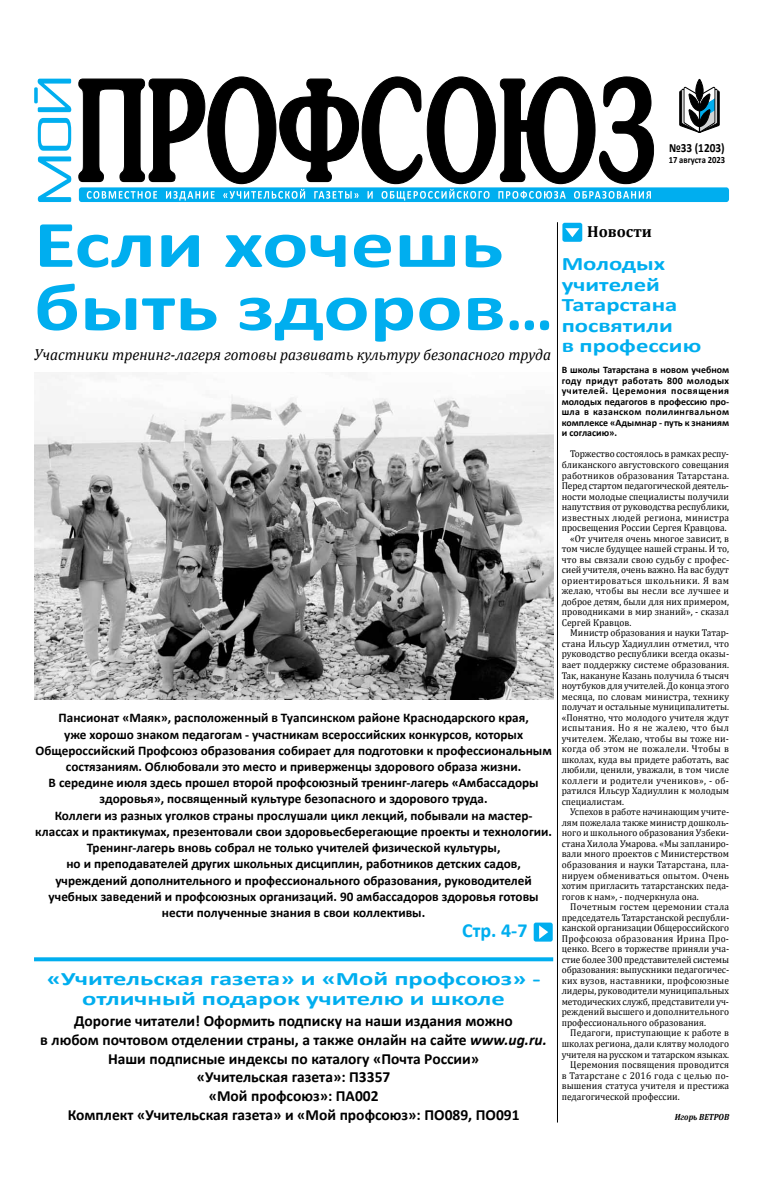
<style>
.page{position:relative;width:766px;height:1191px;background:#fff}
.page>*{position:absolute;margin:0;border:0;box-sizing:border-box;transform-origin:0 0}
.t1{font:700 67px/63px "Calibri";color:#00aeef;scale:1.29 1}
.t2{font:700 20px "Calibri";color:#00aeef}
.t3{font:700 19px/20px "Calibri";color:#00aeef;text-align:center;scale:1.4 1}
.t4{font:700 19px/20.5px "Calibri";color:#00aeef;scale:1.3 1}
.t5{font:italic 16px "Cambria";color:#000;scale:.95 1}
.t6{font:700 16px "Cambria";color:#000}
.t7{font:700 15.5px/18.6px "Calibri";color:#000;text-align:center}
.t8{font:700 13.2px/16.2px "Calibri";color:#000;text-align:center}
.t9{font:700 12.5px "Calibri";color:#000;scale:.9 1}
.t10{font:9.9px "Cambria";color:#000;scale:.95 1}
.t11{font:700 9.9px/10.5px "Calibri";color:#000;text-align:justify}
.t12{font:9.9px "Cambria";letter-spacing:.02em;color:#000;scale:.95 1}
.t13{font:9.9px "Cambria";letter-spacing:.025em;color:#000;scale:.95 1}
.t14{font:9.9px "Cambria";letter-spacing:.03em;color:#000;scale:.95 1}
.t15{font:9.9px "Cambria";letter-spacing:.035em;color:#000;scale:.95 1}
.t16{font:9.9px "Cambria";letter-spacing:.04em;color:#000;scale:.95 1}
.t17{font:9.9px "Cambria";letter-spacing:.045em;color:#000;scale:.95 1}
.t18{font:700 9.5px "Calibri";color:#000;scale:.9 1}
.t19{font:italic 700 9px "Cambria";color:#000;scale:.9 1}
.s1{font-style:italic}
</style>
<div class="page">
<svg style="left:79px;top:77px;width:574px;height:107px"></svg>
<div style="left:79px;top:187px;width:649px;height:15px;background:#00aeef;border-radius:3px"></div>
<svg style="left:87px;top:189px;width:402px;height:12px"></svg>
<svg style="left:498px;top:191px;width:152px;height:8px"></svg>
<svg style="left:679px;top:78px;width:40px;height:55px"></svg>
<svg style="left:34px;top:79px;width:37px;height:123px"></svg>
<div style="left:562px;top:223px;width:20px;height:19px;background:#00aeef;border-radius:2px"></div>
<svg style="left:565px;top:228px;width:14px;height:9px"></svg>
<hr style="left:557px;top:222px;width:1px;height:900px;background:#000">
<img style="left:34px;top:372px;width:519px;height:327px">
<svg style="left:34px;top:957px;width:519px;height:4px;fill:#00aeef"></svg>
<div style="left:533px;top:922px;width:19px;height:19px;background:#00aeef;border-radius:2px"></div>
<svg style="left:539px;top:925px;width:9px;height:14px"></svg>
<p class="t9" style="left:669px;top:139px;width:63px">№33 (1203)</p>
<p class="t18" style="left:668px;top:154px;width:64px">17 августа 2023</p>
<h1 class="t1" style="left:34px;top:211px;width:404px">Если хочешь быть здоров…</h1>
<h3 class="t5" style="left:34px;top:343px;width:545px">Участники тренинг-лагеря готовы развивать культуру безопасного труда</h3>
<p class="t8" style="left:35px;top:709px;width:518px">Пансионат «Маяк», расположенный в Туапсинском районе Краснодарского края,<br>уже хорошо знаком педагогам - участникам всероссийских конкурсов, которых Общероссийский Профсоюз образования собирает для подготовки к профессиональным состязаниям. Облюбовали это место и приверженцы здорового образа жизни.<br>В середине июля здесь прошел второй профсоюзный тренинг-лагерь «Амбассадоры здоровья», посвященный культуре безопасного и здорового труда.<br>Коллеги из разных уголков страны прослушали цикл лекций, побывали на мастер&shy;классах и практикумах, презентовали свои здоровьесберегающие проекты и технологии.<br>Тренинг-лагерь вновь собрал не только учителей физической культуры,<br>но и преподавателей других школьных дисциплин, работников детских садов, учреждений дополнительного и профессионального образования, руководителей учебных заведений и профсоюзных организаций. 90 амбассадоров здоровья готовы нести полученные знания в свои коллективы.</p>
<h2 class="t2" style="left:462px;top:916px;width:67px">Стр. 4-7</h2>
<h3 class="t3" style="left:47px;top:968px;width:354px">«Учительская газета» и «Мой профсоюз» - отличный подарок учителю и школе</h3>
<p class="t7" style="left:40px;top:1011px;width:508px">Дорогие читатели! Оформить подписку на наши издания можно<br>в любом почтовом отделении страны, а также онлайн на сайте <span class="s1">www.ug.ru.<br></span>Наши подписные индексы по каталогу «Почта России»<br>«Учительская газета»: П3357<br>«Мой профсоюз»: ПА002<br>Комплект «Учительская газета» и «Мой профсоюз»: ПО089, ПО091</p>
<h3 class="t6" style="left:587px;top:220px;width:66px">Новости</h3>
<h3 class="t4" style="left:561px;top:253px;width:109px">Молодых учителей<br>Татарстана посвятили<br>в профессию</h3>
<p class="t11" style="left:561px;top:364px;width:169px">В школы Татарстана в новом учебном году придут работать 800 молодых учителей. Церемония посвящения молодых педагогов в профессию про&shy;шла в казанском полилингвальном комплексе «Адымнар - путь к знаниям и согласию».</p>
<p class="t10" style="left:570px;top:448px;width:169px">Торжество состоялось в рамках респу-</p>
<p class="t10" style="left:561px;top:459px;width:177px">бликанского августовского совещания</p>
<p class="t13" style="left:561px;top:469px;width:178px">работников образования Татарстана.</p>
<p class="t10" style="left:561px;top:480px;width:178px">Перед стартом педагогической деятель-</p>
<p class="t10" style="left:561px;top:490px;width:178px">ности молодые специалисты получили</p>
<p class="t10" style="left:561px;top:501px;width:178px">напутствия от руководства республики,</p>
<p class="t14" style="left:561px;top:511px;width:178px">известных людей региона, министра</p>
<p class="t10" style="left:561px;top:522px;width:175px">просвещения России Сергея Кравцова.</p>
<p class="t10" style="left:570px;top:532px;width:169px">«От учителя очень многое зависит, в</p>
<p class="t10" style="left:561px;top:543px;width:178px">том числе будущее нашей страны. И то,</p>
<p class="t10" style="left:561px;top:553px;width:178px">что вы связали свою судьбу с профес-</p>
<p class="t10" style="left:561px;top:564px;width:178px">сией учителя, очень важно. На вас будут</p>
<p class="t16" style="left:561px;top:574px;width:178px">ориентироваться школьники. Я вам</p>
<p class="t13" style="left:561px;top:585px;width:178px">желаю, чтобы вы несли все лучшее и</p>
<p class="t10" style="left:561px;top:595px;width:178px">доброе детям, были для них примером,</p>
<p class="t10" style="left:561px;top:606px;width:178px">проводниками в мир знаний», - сказал</p>
<p class="t10" style="left:561px;top:616px;width:75px">Сергей Кравцов.</p>
<p class="t10" style="left:570px;top:627px;width:169px">Министр образования и науки Татар-</p>
<p class="t10" style="left:561px;top:637px;width:177px">стана Ильсур Хадиуллин отметил, что</p>
<p class="t10" style="left:561px;top:648px;width:178px">руководство республики всегда оказы-</p>
<p class="t10" style="left:561px;top:659px;width:178px">вает поддержку системе образования.</p>
<p class="t10" style="left:561px;top:669px;width:178px">Так, накануне Казань получила 6 тысяч</p>
<p class="t10" style="left:561px;top:680px;width:177px">ноутбуков для учителей. До конца этого</p>
<p class="t12" style="left:561px;top:690px;width:178px">месяца, по словам министра, технику</p>
<p class="t10" style="left:561px;top:701px;width:178px">получат и остальные муниципалитеты.</p>
<p class="t10" style="left:561px;top:711px;width:178px">«Понятно, что молодого учителя ждут</p>
<p class="t17" style="left:561px;top:722px;width:177px">испытания. Но я не жалею, что был</p>
<p class="t12" style="left:561px;top:732px;width:178px">учителем. Желаю, чтобы вы тоже ни-</p>
<p class="t15" style="left:561px;top:743px;width:178px">когда об этом не пожалели. Чтобы в</p>
<p class="t10" style="left:561px;top:753px;width:178px">школах, куда вы придете работать, вас</p>
<p class="t10" style="left:561px;top:764px;width:178px">любили, ценили, уважали, в том числе</p>
<p class="t14" style="left:561px;top:774px;width:178px">коллеги и родители учеников», - об-</p>
<p class="t10" style="left:561px;top:785px;width:178px">ратился Ильсур Хадиуллин к молодым</p>
<p class="t10" style="left:561px;top:795px;width:67px">специалистам.</p>
<p class="t10" style="left:570px;top:806px;width:169px">Успехов в работе начинающим учите-</p>
<p class="t10" style="left:561px;top:816px;width:178px">лям пожелала также министр дошколь-</p>
<p class="t10" style="left:561px;top:827px;width:178px">ного и школьного образования Узбеки-</p>
<p class="t10" style="left:561px;top:837px;width:178px">стана Хилола Умарова. «Мы запланиро-</p>
<p class="t10" style="left:561px;top:848px;width:178px">вали много проектов с Министерством</p>
<p class="t10" style="left:561px;top:858px;width:177px">образования и науки Татарстана, пла-</p>
<p class="t12" style="left:561px;top:869px;width:178px">нируем обмениваться опытом. Очень</p>
<p class="t10" style="left:561px;top:880px;width:178px">хотим пригласить татарстанских педа-</p>
<p class="t10" style="left:561px;top:890px;width:146px">гогов к нам», - подчеркнула она.</p>
<p class="t13" style="left:570px;top:901px;width:169px">Почетным гостем церемонии стала</p>
<p class="t10" style="left:561px;top:911px;width:178px">председатель Татарстанской республи-</p>
<p class="t10" style="left:561px;top:922px;width:178px">канской организации Общероссийского</p>
<p class="t15" style="left:561px;top:932px;width:178px">Профсоюза образования Ирина Про-</p>
<p class="t10" style="left:561px;top:943px;width:178px">ценко. Всего в торжестве приняли уча-</p>
<p class="t10" style="left:561px;top:953px;width:177px">стие более 300 представителей системы</p>
<p class="t10" style="left:561px;top:964px;width:178px">образования: выпускники педагогичес-</p>
<p class="t12" style="left:561px;top:974px;width:178px">ких вузов, наставники, профсоюзные</p>
<p class="t10" style="left:561px;top:985px;width:178px">лидеры, руководители муниципальных</p>
<p class="t10" style="left:561px;top:995px;width:177px">методических служб, представители уч-</p>
<p class="t10" style="left:561px;top:1006px;width:178px">реждений высшего и дополнительного</p>
<p class="t10" style="left:561px;top:1016px;width:153px">профессионального образования.</p>
<p class="t10" style="left:570px;top:1027px;width:169px">Педагоги, приступающие к работе в</p>
<p class="t10" style="left:561px;top:1037px;width:178px">школах региона, дали клятву молодого</p>
<p class="t10" style="left:561px;top:1048px;width:178px">учителя на русском и татарском языках.</p>
<p class="t10" style="left:570px;top:1058px;width:169px">Церемония посвящения проводится</p>
<p class="t13" style="left:561px;top:1069px;width:178px">в Татарстане с 2016 года с целью по-</p>
<p class="t10" style="left:561px;top:1079px;width:178px">вышения статуса учителя и престижа</p>
<p class="t10" style="left:561px;top:1090px;width:126px">педагогической профессии.</p>
<p class="t19" style="left:674px;top:1111px;width:62px">Игорь ВЕТРОВ</p>
</div>
